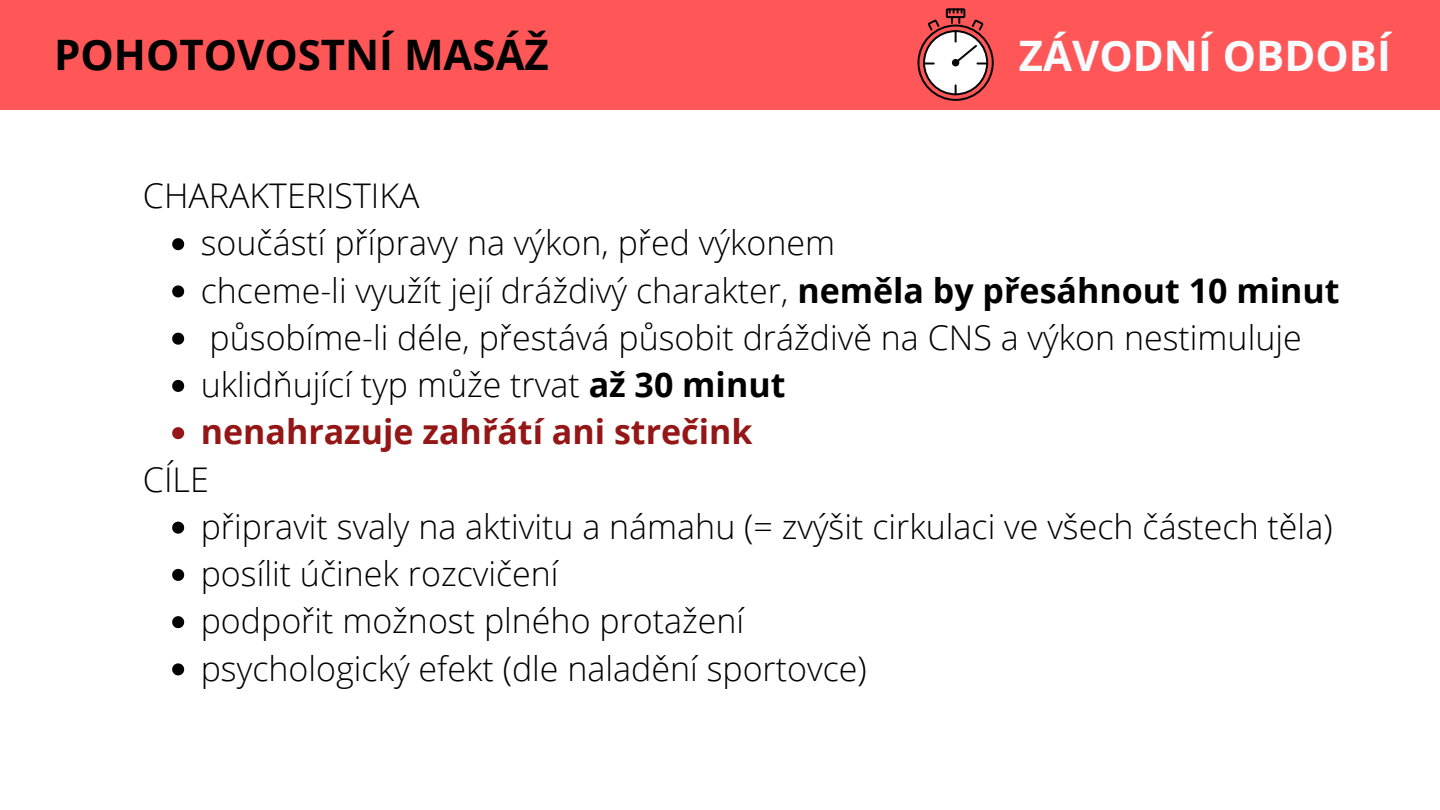
<style>
.page{position:relative;width:1440px;height:810px;background:#fff}
.page>*{position:absolute;margin:0;border:0;box-sizing:border-box;transform-origin:0 0}
.t1{font:700 42px "Open Sans";color:#000}
.t2{font:700 42px "Open Sans";color:#f9fcff}
.t3{font:300 34px "Open Sans";color:#000}
.t4{font:700 34px "Open Sans";color:#941616}
.s1{font-weight:700}
</style>
<div class="page">
<div style="left:0;top:0;width:1440px;height:109px;background:#ff5757"></div>
<svg style="left:917px;top:8px;width:77px;height:93px"></svg>
<svg style="left:172px;top:238px;width:12px;height:12px"></svg>
<svg style="left:172px;top:285px;width:12px;height:12px"></svg>
<svg style="left:172px;top:333px;width:12px;height:12px"></svg>
<svg style="left:172px;top:380px;width:12px;height:12px"></svg>
<svg style="left:172px;top:427px;width:12px;height:12px"></svg>
<svg style="left:172px;top:522px;width:12px;height:12px"></svg>
<svg style="left:172px;top:569px;width:12px;height:12px"></svg>
<svg style="left:172px;top:616px;width:12px;height:12px"></svg>
<svg style="left:172px;top:663px;width:12px;height:12px"></svg>
<p class="t1" style="left:54px;top:25px;width:496px">POHOTOVOSTNÍ MASÁŽ</p>
<h1 class="t2" style="left:1019px;top:26px;width:373px">ZÁVODNÍ OBDOBÍ</h1>
<h1 class="t3" style="left:143px;top:172px;width:278px">CHARAKTERISTIKA</h1>
<h2 class="t3" style="left:201px;top:219px;width:636px">součástí přípravy na výkon, před výkonem</h2>
<p class="t3" style="left:201px;top:266px;width:1140px">chceme-li využít její dráždivý charakter, <span class="s1">neměla by přesáhnout 10 minut</span></p>
<p class="t3" style="left:210px;top:314px;width:1094px">působíme-li déle, přestává působit dráždivě na CNS a výkon nestimuluje</p>
<p class="t3" style="left:201px;top:361px;width:586px">uklidňující typ může trvat <span class="s1">až 30 minut</span></p>
<p class="t4" style="left:201px;top:408px;width:553px">nenahrazuje zahřátí ani strečink</p>
<p class="t3" style="left:143px;top:455px;width:67px">CÍLE</p>
<h2 class="t3" style="left:201px;top:503px;width:1133px">připravit svaly na aktivitu a námahu (= zvýšit cirkulaci ve všech částech těla)</h2>
<p class="t3" style="left:201px;top:550px;width:359px">posílit účinek rozcvičení</p>
<p class="t3" style="left:201px;top:597px;width:545px">podpořit možnost plného protažení</p>
<p class="t3" style="left:201px;top:644px;width:668px">psychologický efekt (dle naladění sportovce)</p>
</div>
